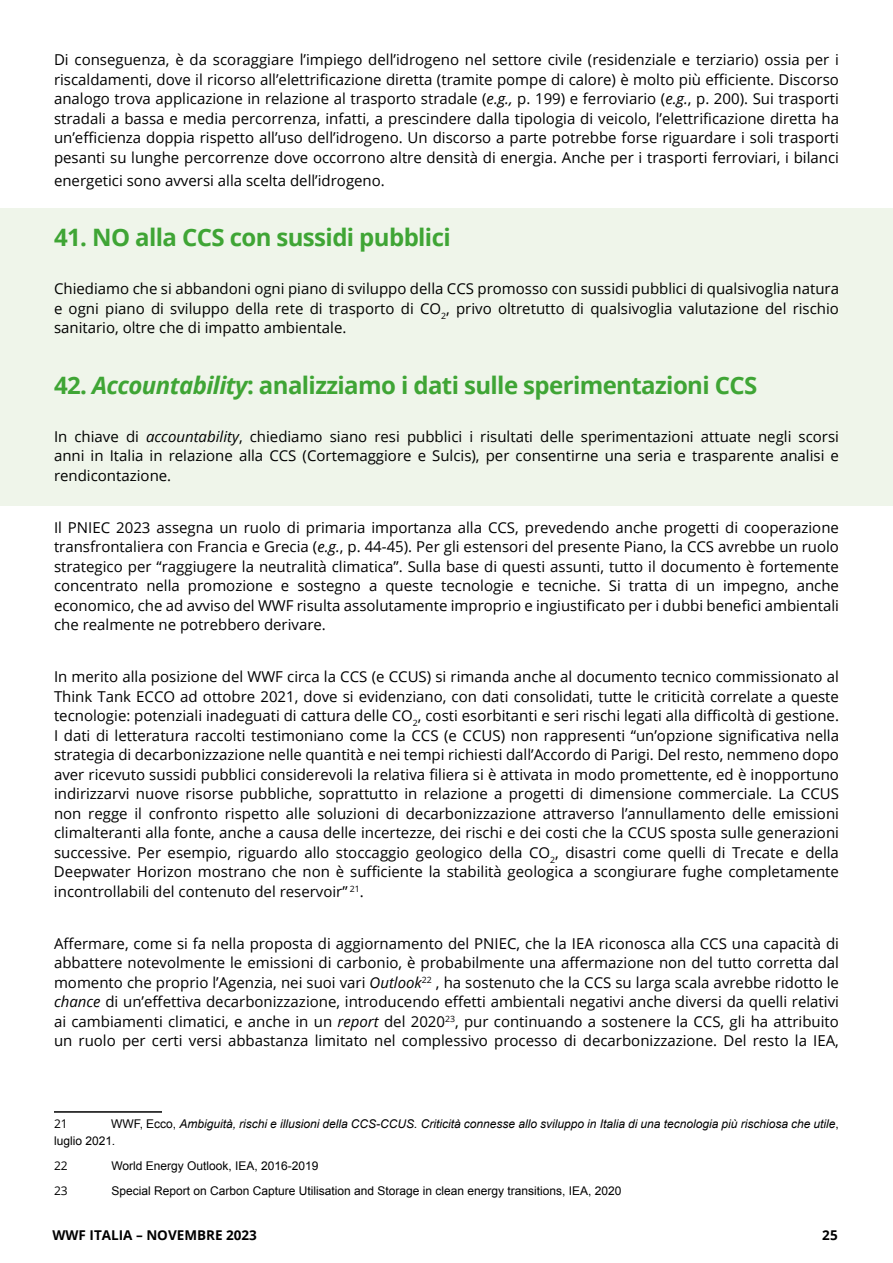
<style>
.page{position:relative;width:893px;height:1263px;background:#fff}
.page>*{position:absolute;margin:0;border:0;box-sizing:border-box;transform-origin:0 0}
.t1{font:700 24px "Open Sans";letter-spacing:-.025em;color:#3fa535}
.t2{font:15px/19.5px "Open Sans";color:#000;text-align:justify}
.t3{font:700 13.5px "Open Sans";color:#000}
.t4{font:italic 12px/16.5px "Arial";color:#000}
.t5{font:12px "Arial";color:#000}
.t6{font:12px "Open Sans";color:#000}
.s1{font-style:italic}
.s2{font-style:normal}
</style>
<div class="page">
<div style="left:0;top:208px;width:893px;height:298px;background:#eff5ea"></div>
<hr style="left:54px;top:1111px;width:108px;height:2px;background:#000">
<p class="t2" style="left:54px;top:50px;width:786px">Di conseguenza, è da scoraggiare l’impiego dell’idrogeno nel settore civile (residenziale e terziario) ossia per i riscaldamenti, dove il ricorso all’elettrificazione diretta (tramite pompe di calore) è molto più efficiente. Discorso analogo trova applicazione in relazione al trasporto stradale (<span class="s1">e.g.,</span> p. 199) e ferroviario (<span class="s1">e.g.</span>, p. 200). Sui trasporti stradali a bassa e media percorrenza, infatti, a prescindere dalla tipologia di veicolo, l’elettrificazione diretta ha un’efficienza doppia rispetto all’uso dell’idrogeno. Un discorso a parte potrebbe forse riguardare i soli trasporti pesanti su lunghe percorrenze dove occorrono altre densità di energia. Anche per i trasporti ferroviari, i bilanci</p>
<p class="t2" style="left:54px;top:170px;width:332px">energetici sono avversi alla scelta dell’idrogeno.</p>
<h1 class="t1" style="left:54px;top:221px;width:398px">41. NO alla CCS con sussidi pubblici</h1>
<p class="t2" style="left:54px;top:278px;width:786px">Chiediamo che si abbandoni ogni piano di sviluppo della CCS promosso con sussidi pubblici di qualsivoglia natura e ogni piano di sviluppo della rete di trasporto di CO<sub>2</sub>, privo oltretutto di qualsivoglia valutazione del rischio sanitario, oltre che di impatto ambientale.</p>
<h1 class="t1" style="left:54px;top:368px;width:705px">42. <span class="s1">Accountability</span>: analizziamo i dati sulle sperimentazioni CCS</h1>
<p class="t2" style="left:54px;top:426px;width:786px">In chiave di <span class="s1">accountability</span>, chiediamo siano resi pubblici i risultati delle sperimentazioni attuate negli scorsi anni in Italia in relazione alla CCS (Cortemaggiore e Sulcis), per consentirne una seria e trasparente analisi e rendicontazione.</p>
<p class="t2" style="left:54px;top:517px;width:786px">Il PNIEC 2023 assegna un ruolo di primaria importanza alla CCS, prevedendo anche progetti di cooperazione transfrontaliera con Francia e Grecia (<span class="s1">e.g.</span>, p. 44-45). Per gli estensori del presente Piano, la CCS avrebbe un ruolo strategico per “raggiugere la neutralità climatica”. Sulla base di questi assunti, tutto il documento è fortemente concentrato nella promozione e sostegno a queste tecnologie e tecniche. Si tratta di un impegno, anche economico, che ad avviso del WWF risulta assolutamente improprio e ingiustificato per i dubbi benefici ambientali che realmente ne potrebbero derivare.</p>
<p class="t2" style="left:54px;top:666px;width:786px">In merito alla posizione del WWF circa la CCS (e CCUS) si rimanda anche al documento tecnico commissionato al Think Tank ECCO ad ottobre 2021, dove si evidenziano, con dati consolidati, tutte le criticità correlate a queste tecnologie: potenziali inadeguati di cattura delle CO<sub>2</sub>, costi esorbitanti e seri rischi legati alla difficoltà di gestione.<br>I dati di letteratura raccolti testimoniano come la CCS (e CCUS) non rappresenti “un’opzione significativa nella strategia di decarbonizzazione nelle quantità e nei tempi richiesti dall’Accordo di Parigi. Del resto, nemmeno dopo aver ricevuto sussidi pubblici considerevoli la relativa filiera si è attivata in modo promettente, ed è inopportuno indirizzarvi nuove risorse pubbliche, soprattutto in relazione a progetti di dimensione commerciale. La CCUS non regge il confronto rispetto alle soluzioni di decarbonizzazione attraverso l’annullamento delle emissioni climalteranti alla fonte, anche a causa delle incertezze, dei rischi e dei costi che la CCUS sposta sulle generazioni successive. Per esempio, riguardo allo stoccaggio geologico della CO<sub>2</sub>, disastri come quelli di Trecate e della Deepwater Horizon mostrano che non è sufficiente la stabilità geologica a scongiurare fughe completamente incontrollabili del contenuto del reservoir” <sup>21</sup>.</p>
<p class="t2" style="left:54px;top:933px;width:786px">Affermare, come si fa nella proposta di aggiornamento del PNIEC, che la IEA riconosca alla CCS una capacità di abbattere notevolmente le emissioni di carbonio, è probabilmente una affermazione non del tutto corretta dal momento che proprio l’Agenzia, nei suoi vari <span class="s1">Outlook</span><sup>22</sup> , ha sostenuto che la CCS su larga scala avrebbe ridotto le <span class="s1">chance</span> di un’effettiva decarbonizzazione, introducendo effetti ambientali negativi anche diversi da quelli relativi ai cambiamenti climatici, e anche in un <span class="s1">report</span> del 2020<sup>23</sup>, pur continuando a sostenere la CCS, gli ha attribuito un ruolo per certi versi abbastanza limitato nel complessivo processo di decarbonizzazione. Del resto la IEA,</p>
<p class="t4" style="left:54px;top:1116px;width:786px;text-indent:57px"><span class="s2">WWF, Ecco,</span> Ambiguità, rischi e illusioni della CCS-CCUS. Criticità connesse allo sviluppo in Italia di una tecnologia più rischiosa che utile<span class="s2">, luglio 2021</span>.</p>
<p class="t6" style="left:54px;top:1157px;width:15px">22</p>
<p class="t5" style="left:111px;top:1158px;width:209px">World Energy Outlook, IEA, 2016-2019</p>
<p class="t6" style="left:54px;top:1182px;width:15px">23</p>
<p class="t5" style="left:111px;top:1183px;width:512px">Special Report on Carbon Capture Utilisation and Storage in clean energy transitions, IEA, 2020</p>
<p class="t6" style="left:54px;top:1116px;width:15px">21</p>
<p class="t3" style="left:53px;top:1225px;width:206px">WWF ITALIA – NOVEMBRE 2023</p>
<p class="t3" style="left:822px;top:1225px;width:17px">25</p>
</div>
